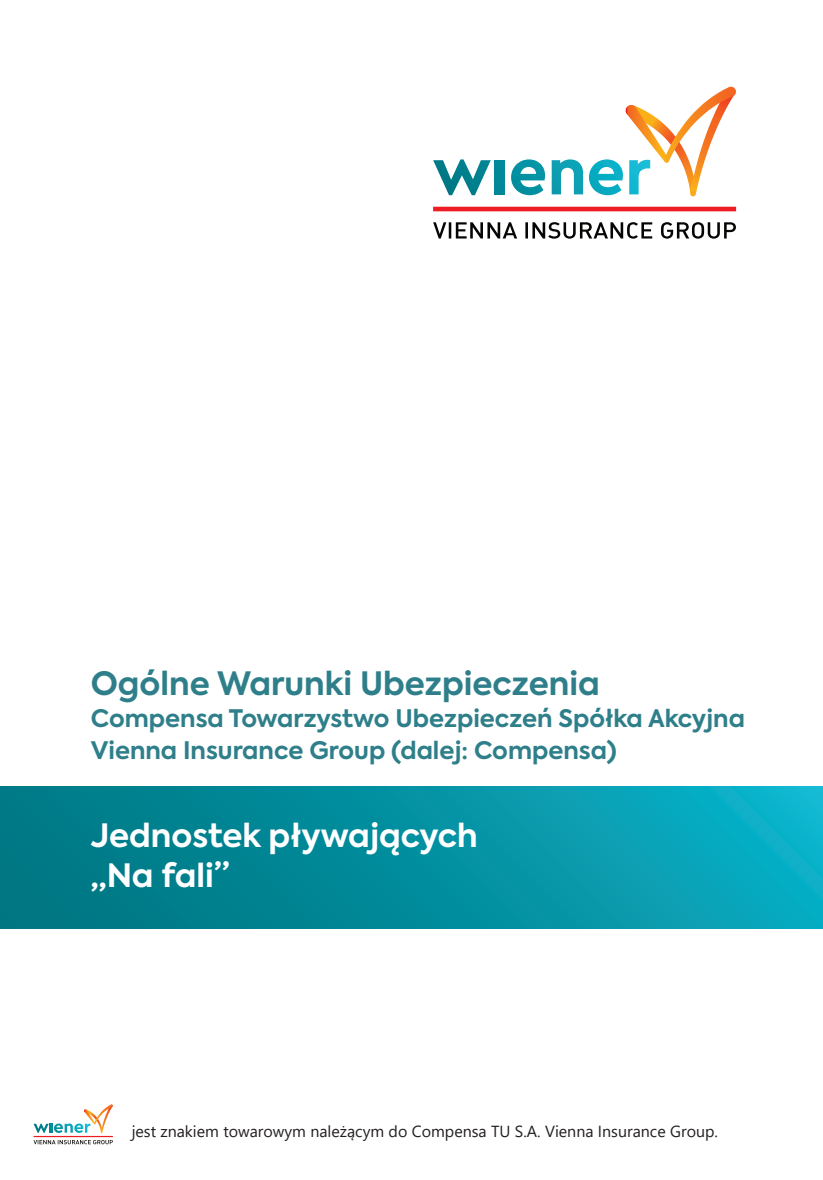
<style>
.page{position:relative;width:823px;height:1180px;background:#fff}
.page>*{position:absolute;margin:0;border:0;box-sizing:border-box;transform-origin:0 0}
.t1{font:700 32px/40px "Axiforma";color:#fff}
.t2{font:700 32px "Axiforma";color:#2e7f8a}
.t3{font:700 24px/32px "Axiforma";color:#2e7f8a}
.t4{font:16px "Segoe UI";color:#231f20}
</style>
<div class="page">
<div style="left:0;top:786px;width:822px;height:142px;background:linear-gradient(to right,#00737e,#0baec5)"></div>
<hr style="left:433px;top:207px;width:302px;height:4px;background:#ee1d23">
<svg style="left:433px;top:222px;width:302px;height:16px"></svg>
<svg style="left:433px;top:159px;width:57px;height:36px"></svg>
<svg style="left:551px;top:159px;width:31px;height:35px"></svg>
<svg style="left:511px;top:159px;width:33px;height:36px"></svg>
<svg style="left:589px;top:87px;width:147px;height:108px"></svg>
<div style="left:494px;top:160px;width:10px;height:34px;background:#008998"></div>
<hr style="left:34px;top:1135px;width:79px;height:1px;background:#ee1d23">
<svg style="left:34px;top:1140px;width:79px;height:4px"></svg>
<svg style="left:34px;top:1104px;width:79px;height:28px"></svg>
<h1 class="t2" style="left:91px;top:661px;width:510px">Ogólne Warunki Ubezpieczenia</h1>
<p class="t3" style="left:91px;top:702px;width:655px">Compensa Towarzystwo Ubezpieczeń Spółka Akcyjna<br>Vienna Insurance Group (dalej: Compensa)</p>
<h1 class="t1" style="left:91px;top:815px;width:388px">Jednostek pływających „Na fali”</h1>
<p class="t4" style="left:132px;top:1116px;width:587px">jest znakiem towarowym należącym do Compensa TU S.A. Vienna Insurance Group.</p>
</div>
